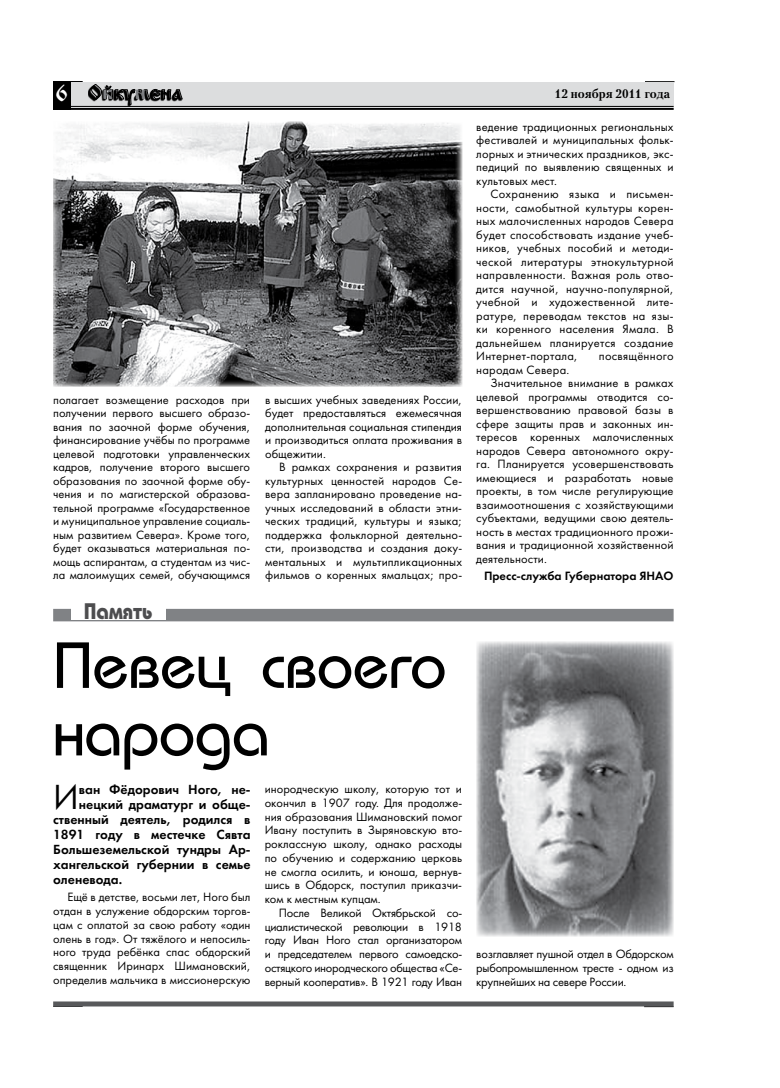
<style>
.page{position:relative;width:780px;height:1088px;background:#fff}
.page>*{position:absolute;margin:0;border:0;box-sizing:border-box;transform-origin:0 0}
.t1{font:500 65px/67.5px "Bauhaus C";color:#000}
.t2{font:36.25px "Futura Book C";color:#000}
.t3{font:700 22.5px "Bauhaus C";color:#4d4d4f;scale:.91 1}
.t4{font:13.75px "Futura Demi C";color:#000}
.t5{font:12.5px/13.5px "Futura Book C";letter-spacing:.01em;color:#000;text-align:justify}
.t6{font:12.5px "Futura Demi C";color:#000}
.t7{font:700 12.5px "Petersburg C";color:#000}
</style>
<div class="page">
<svg style="left:644px;top:1006px;width:29px;height:1px"></svg>
<hr style="left:53px;top:1006px;width:30px;height:1px;background:#000">
<div style="left:53px;top:1001px;width:620px;height:5px;background:#58595b"></div>
<div style="left:53px;top:81px;width:620px;height:28px;background:#dcddde"></div>
<hr style="left:66px;top:106px;width:607px;height:1px;background:#000">
<hr style="left:66px;top:108px;width:607px;height:2px;background:#000">
<div style="left:53px;top:81px;width:18px;height:29px;background:#000"></div>
<svg style="left:88px;top:89px;width:137px;height:21px"></svg>
<svg style="left:89px;top:81px;width:94px;height:29px"></svg>
<div style="left:53px;top:609px;width:620px;height:12px;background:#808285"></div>
<div style="left:71px;top:602px;width:94px;height:17px;background:#fff"></div>
<img style="left:53px;top:121px;width:409px;height:265px">
<img style="left:476px;top:642px;width:197px;height:294px">
<p class="t5" style="left:53px;top:393px;width:198px">полагает возмещение расходов при получении первого высшего образо&shy;вания по заочной форме обучения, финансирование учёбы по программе целевой подготовки управленческих кадров, получение второго высшего образования по заочной форме обу&shy;чения и по магистерской образова&shy;тельной программе «Государственное и муниципальное управление социаль&shy;ным развитием Севера». Кроме того, будет оказываться материальная по&shy;мощь аспирантам, а студентам из чис&shy;ла малоимущих семей, обучающимся</p>
<p class="t5" style="left:265px;top:393px;width:198px">в высших учебных заведениях России, будет предоставляться ежемесячная дополнительная социальная стипендия и производиться оплата проживания в общежитии.</p>
<p class="t5" style="left:265px;top:460px;width:198px;text-indent:14px">В рамках сохранения и развития культурных ценностей народов Се&shy;вера запланировано проведение на&shy;учных исследований в области этни&shy;ческих традиций, культуры и языка; поддержка фольклорной деятельно&shy;сти, производства и создания доку&shy;ментальных и мультипликационных фильмов о коренных ямальцах; про-</p>
<h3 class="t3" style="left:84px;top:598px;width:77px">Память</h3>
<h1 class="t1" style="left:53px;top:632px;width:394px">Певец своего народа</h1>
<h2 class="t2" style="left:53px;top:777px;width:27px">И</h2>
<p class="t4" style="left:79px;top:781px;width:173px">ван Фёдорович Ного, не-</p>
<p class="t4" style="left:79px;top:796px;width:173px">нецкий драматург и обще-</p>
<p class="t4" style="left:53px;top:811px;width:199px">ственный деятель, родился в</p>
<p class="t4" style="left:53px;top:826px;width:199px">1891 году в местечке Сявта</p>
<p class="t4" style="left:53px;top:841px;width:199px">Большеземельской тундры Ар-</p>
<p class="t4" style="left:53px;top:856px;width:199px">хангельской губернии в семье</p>
<p class="t4" style="left:53px;top:871px;width:70px">оленевода.</p>
<p class="t5" style="left:53px;top:890px;width:199px;text-indent:14px">Ещё в детстве, восьми лет, Ного был отдан в услужение обдорским торгов&shy;цам с оплатой за свою работу «один олень в год». От тяжёлого и непосиль&shy;ного труда ребёнка спас обдорский священник Иринарх Шимановский, определив мальчика в миссионерскую</p>
<p class="t5" style="left:265px;top:782px;width:199px">инородческую школу, которую тот и окончил в 1907 году. Для продолже&shy;ния образования Шимановский помог Ивану поступить в Зыряновскую вто&shy;роклассную школу, однако расходы по обучению и содержанию церковь не смогла осилить, и юноша, вернув&shy;шись в Обдорск, поступил приказчи&shy;ком к местным купцам.</p>
<p class="t5" style="left:265px;top:906px;width:199px;text-indent:14px">После Великой Октябрьской со&shy;циалистической революции в 1918 году Иван Ного стал организатором и председателем первого самоедско&shy;остяцкого инородческого общества «Се&shy;верный кооператив». В 1921 году Иван</p>
<p class="t7" style="left:554px;top:86px;width:117px">12 ноября 2011 года</p>
<p class="t5" style="left:476px;top:120px;width:199px">ведение традиционных региональных фестивалей и муниципальных фольк&shy;лорных и этнических праздников, экс&shy;педиций по выявлению священных и культовых мест.</p>
<p class="t5" style="left:476px;top:188px;width:199px;text-indent:14px">Сохранению языка и письмен&shy;ности, самобытной культуры корен&shy;ных малочисленных народов Севера будет способствовать издание учеб&shy;ников, учебных пособий и методи&shy;ческой литературы этнокультурной направленности. Важная роль отво&shy;дится научной, научно-популярной, учебной и художественной лите&shy;ратуре, переводам текстов на язы&shy;ки коренного населения Ямала. В дальнейшем планируется создание Интернет-портала,</p>
<p class="t5" style="left:599px;top:350px;width:76px">посвящённого</p>
<p class="t5" style="left:476px;top:363px;width:95px">народам Севера.</p>
<p class="t5" style="left:490px;top:377px;width:185px">Значительное внимание в рамках</p>
<p class="t5" style="left:476px;top:390px;width:199px">целевой программы отводится со-</p>
<p class="t5" style="left:476px;top:404px;width:199px">вершенствованию правовой базы в</p>
<p class="t5" style="left:476px;top:417px;width:199px">сфере защиты прав и законных ин-</p>
<p class="t5" style="left:476px;top:431px;width:199px">тересов коренных малочисленных</p>
<p class="t5" style="left:476px;top:444px;width:199px">народов Севера автономного окру-</p>
<p class="t5" style="left:476px;top:458px;width:199px">га. Планируется усовершенствовать</p>
<p class="t5" style="left:476px;top:471px;width:199px">имеющиеся и разработать новые</p>
<p class="t5" style="left:476px;top:485px;width:199px">проекты, в том числе регулирующие</p>
<p class="t5" style="left:476px;top:498px;width:199px">взаимоотношения с хозяйствующими</p>
<p class="t5" style="left:476px;top:512px;width:199px">субъектами, ведущими свою деятель-</p>
<p class="t5" style="left:476px;top:525px;width:199px">ность в местах традиционного прожи-</p>
<p class="t5" style="left:476px;top:539px;width:199px">вания и традиционной хозяйственной</p>
<p class="t5" style="left:476px;top:552px;width:72px">деятельности.</p>
<p class="t6" style="left:484px;top:568px;width:191px">Пресс-служба Губернатора ЯНАО</p>
<p class="t5" style="left:476px;top:947px;width:199px">возглавляет пушной отдел в Обдорском рыбопромышленном тресте - одном из крупнейших на севере России.</p>
</div>
